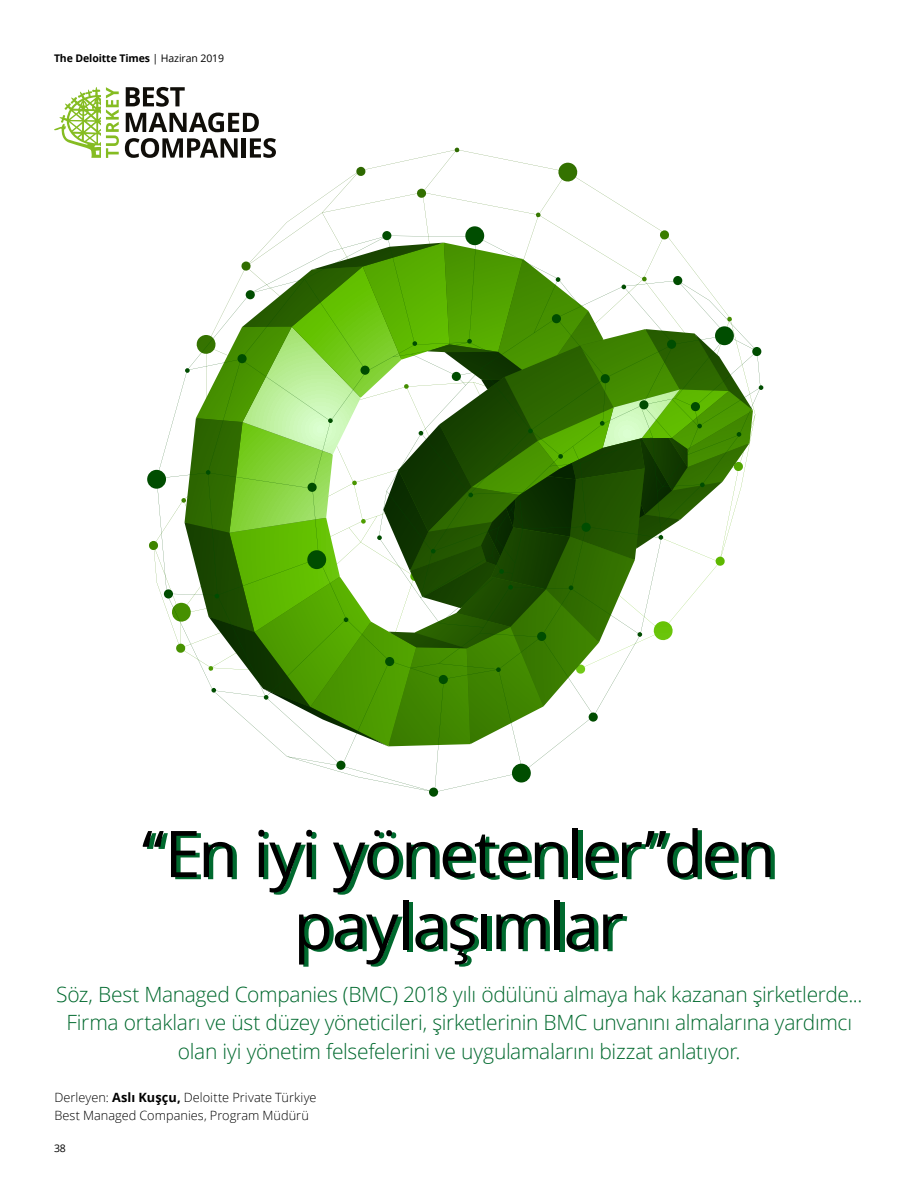
<style>
.page{position:relative;width:918px;height:1188px;background:#fff}
.page>*{position:absolute;margin:0;border:0;box-sizing:border-box;transform-origin:0 0}
.t1{font:64.5px/72px "Open Sans";letter-spacing:-.025em;color:#000;text-align:center}
.t2{font:300 21px/28.5px "Open Sans";letter-spacing:-.015em;color:#00692e;text-align:center}
.t3{font:300 12.75px/18px "Open Sans";letter-spacing:.005em;color:#000}
.t4{font:700 10.5px "Open Sans";letter-spacing:-.01em;color:#000}
.t5{font:10.5px "Open Sans";color:#000}
.s1{font-weight:400}
.s2{font-weight:700}
</style>
<div class="page">
<svg style="left:126px;top:87px;width:59px;height:20px"></svg>
<svg style="left:126px;top:113px;width:133px;height:19px"></svg>
<svg style="left:125px;top:138px;width:113px;height:20px"></svg>
<hr style="left:242px;top:138px;width:4px;height:20px;background:#100e09">
<svg style="left:250px;top:138px;width:26px;height:12px"></svg>
<svg style="left:54px;top:87px;width:65px;height:71px"></svg>
<svg style="left:154px;top:150px;width:506px;height:433px"></svg>
<svg style="left:454px;top:148px;width:6px;height:5px"></svg>
<svg style="left:536px;top:213px;width:5px;height:5px"></svg>
<svg style="left:149px;top:541px;width:8px;height:10px"></svg>
<svg style="left:356px;top:167px;width:10px;height:10px"></svg>
<svg style="left:416px;top:189px;width:11px;height:9px"></svg>
<svg style="left:557px;top:163px;width:22px;height:20px"></svg>
<svg style="left:157px;top:236px;width:603px;height:556px"></svg>
<svg style="left:759px;top:385px;width:4px;height:5px"></svg>
<svg style="left:171px;top:230px;width:582px;height:516px"></svg>
<div style="left:673px;top:276px;width:9px;height:9px;background:#004d00;border-radius:50%"></div>
<div style="left:752px;top:347px;width:9px;height:9px;background:#004d00;border-radius:50%"></div>
<div style="left:667px;top:340px;width:9px;height:9px;background:#004d00;border-radius:50%"></div>
<div style="left:639px;top:400px;width:9px;height:9px;background:#004d00;border-radius:50%"></div>
<div style="left:691px;top:402px;width:9px;height:9px;background:#004d00;border-radius:50%"></div>
<div style="left:601px;top:374px;width:9px;height:9px;background:#004d00;border-radius:50%"></div>
<div style="left:582px;top:523px;width:9px;height:9px;background:#004d00;border-radius:50%"></div>
<div style="left:589px;top:712px;width:9px;height:10px;background:#004d00;border-radius:50%"></div>
<div style="left:537px;top:632px;width:9px;height:9px;background:#004d00;border-radius:50%"></div>
<div style="left:439px;top:675px;width:9px;height:9px;background:#004d00;border-radius:50%"></div>
<div style="left:429px;top:788px;width:9px;height:9px;background:#004d00;border-radius:50%"></div>
<div style="left:336px;top:761px;width:10px;height:9px;background:#004d00;border-radius:50%"></div>
<div style="left:385px;top:657px;width:9px;height:9px;background:#004d00;border-radius:50%"></div>
<div style="left:308px;top:483px;width:9px;height:9px;background:#004d00;border-radius:50%"></div>
<div style="left:360px;top:366px;width:10px;height:9px;background:#004d00;border-radius:50%"></div>
<div style="left:246px;top:290px;width:9px;height:9px;background:#004d00;border-radius:50%"></div>
<div style="left:237px;top:354px;width:10px;height:9px;background:#004d00;border-radius:50%"></div>
<div style="left:164px;top:589px;width:9px;height:10px;background:#004d00;border-radius:50%"></div>
<div style="left:452px;top:372px;width:9px;height:9px;background:#004d00;border-radius:50%"></div>
<div style="left:552px;top:314px;width:9px;height:9px;background:#004d00;border-radius:50%"></div>
<div style="left:382px;top:231px;width:9px;height:9px;background:#004d00;border-radius:50%"></div>
<div style="left:715px;top:326px;width:19px;height:19px;background:#004d00;border-radius:50%"></div>
<div style="left:512px;top:764px;width:19px;height:19px;background:#004d00;border-radius:50%"></div>
<div style="left:307px;top:550px;width:19px;height:19px;background:#004d00;border-radius:50%"></div>
<div style="left:147px;top:470px;width:19px;height:19px;background:#004d00;border-radius:50%"></div>
<div style="left:465px;top:226px;width:19px;height:19px;background:#004d00;border-radius:50%"></div>
<p class="t4" style="left:54px;top:51px;width:172px">The Deloitte Times <span class="s1">| Haziran 2019</span></p>
<h1 class="t1" style="left:142px;top:816px;width:635px">“En iyi yönetenler”den paylaşımlar</h1>
<p class="t2" style="left:56px;top:980px;width:808px">Söz, Best Managed Companies (BMC) 2018 yılı ödülünü almaya hak kazanan şirketlerde...<br>Firma ortakları ve üst düzey yöneticileri, şirketlerinin BMC unvanını almalarına yardımcı olan iyi yönetim felsefelerini ve uygulamalarını bizzat anlatıyor.</p>
<p class="t3" style="left:54px;top:1088px;width:264px">Derleyen: <span class="s2">Aslı Kuşçu,</span> Deloitte Private Türkiye<br>Best Managed Companies, Program Müdürü</p>
<p class="t5" style="left:54px;top:1141px;width:13px">38</p>
</div>
